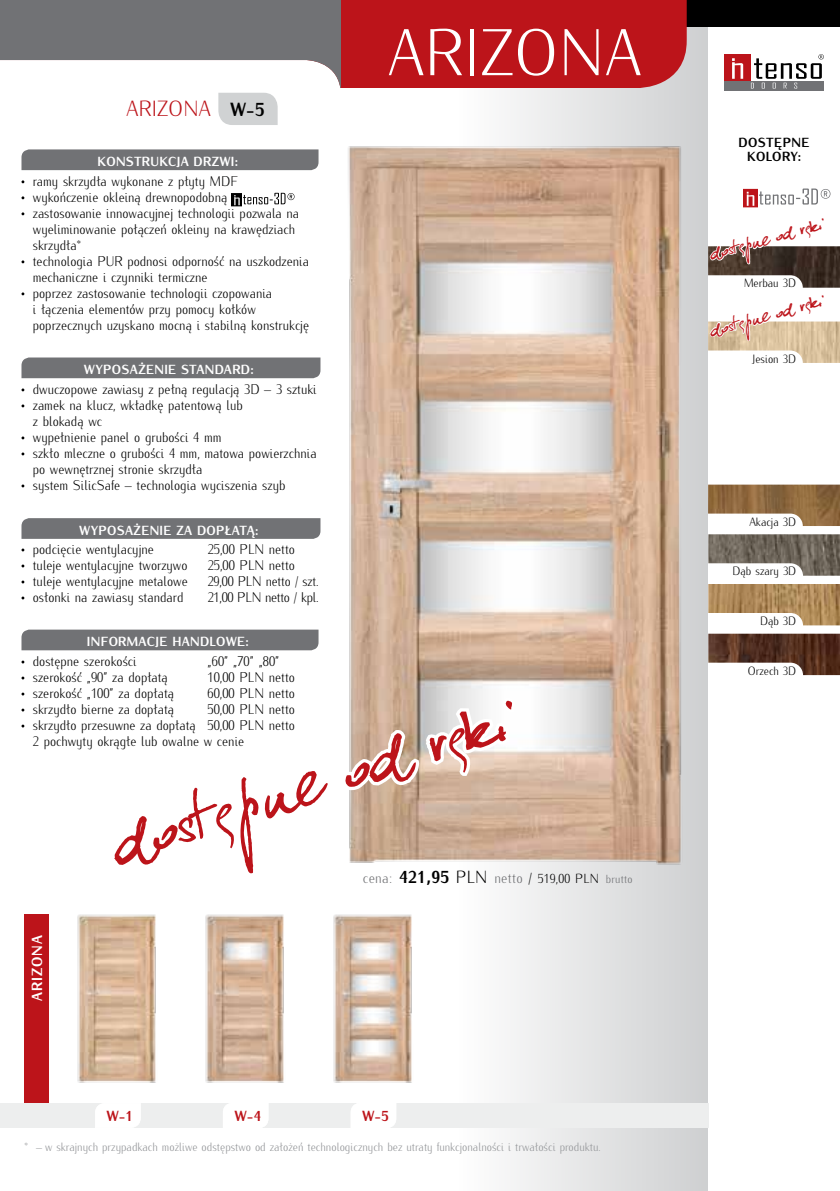
<style>
.page{position:relative;width:840px;height:1191px;background:#fff}
.page>*{position:absolute;margin:0;border:0;box-sizing:border-box;transform-origin:0 0}
.t1{font:99.8px "Kuba reczny";color:#bc141a}
.t2{font:300 65.8px "Iwona Cond";letter-spacing:.015em;color:#fff}
.t3{font:28px "Kuba reczny";color:#bc141a}
.t4{font:300 22px "Iwona Cond";letter-spacing:.015em;color:#bc141a}
.t5{font:300 14.6px "Iwona Cond";letter-spacing:.02em;color:#717275}
.t6{font:800 14.6px "Iwona Cond";color:#bc141a}
.t7{font:800 14.6px "Iwona Cond";letter-spacing:.065em;color:#fff}
.t8{font:300 14px/16px "Iwona Cond";color:#000}
.t9{font:300 14px "Iwona Cond";letter-spacing:-.02em;color:#000}
.t10{font:800 13.2px "Iwona Cond";letter-spacing:.025em;color:#fff}
.t11{font:800 13.2px/14.6px "Iwona Cond";letter-spacing:.035em;color:#000;text-align:center}
.t12{font:300 12px "Iwona Cond";color:#939598}
.t13{font:300 12px "Iwona Cond";color:#000}
.s1{font-weight:800;font-size:19px;color:#000}
.s2{font-weight:800;font-size:17.6px;color:#000}
.s3{font-size:17.6px;color:#000}
.s4{color:#000}
.s5{font-size:13.2px;color:#000}
.s6{font-size:11.6px}
</style>
<div class="page">
<div style="left:459px;top:0;width:248px;height:1191px;background:linear-gradient(to right,#fefefe,#cecfd1)"></div>
<svg style="left:724px;top:54px;width:99px;height:37px"></svg>
<div style="left:0;top:0;width:839px;height:26px;background:#000"></div>
<div style="left:24px;top:914px;width:25px;height:194px;background:#bc141a"></div>
<div style="left:0;top:1103px;width:707px;height:24px;background:#edeeee"></div>
<div style="left:340px;top:0;width:346px;height:88px;background:#bc141a"></div>
<svg style="left:0;top:0;width:340px;height:86px;fill:#717275"></svg>
<img style="left:707px;top:484px;width:132px;height:42px">
<img style="left:708px;top:584px;width:131px;height:41px">
<img style="left:708px;top:633px;width:131px;height:42px">
<img style="left:708px;top:534px;width:131px;height:42px">
<img style="left:312px;top:90px;width:388px;height:838px">
<img style="left:77px;top:914px;width:79px;height:169px">
<img style="left:205px;top:914px;width:79px;height:169px">
<img style="left:321px;top:902px;width:104px;height:181px">
<div style="left:218px;top:93px;width:59px;height:32px;background:#d0d2d3"></div>
<svg style="left:223px;top:1103px;width:45px;height:25px"></svg>
<svg style="left:351px;top:1103px;width:45px;height:25px"></svg>
<svg style="left:95px;top:1103px;width:46px;height:24px"></svg>
<div style="left:21px;top:149px;width:297px;height:21px;background:#717275"></div>
<svg style="left:232px;top:193px;width:62px;height:13px"></svg>
<div style="left:21px;top:357px;width:299px;height:21px;background:#717275"></div>
<svg style="left:21px;top:518px;width:299px;height:21px;background:#737477"></svg>
<svg style="left:707px;top:188px;width:132px;height:175px"></svg>
<svg style="left:21px;top:629px;width:313px;height:247px"></svg>
<svg style="left:341px;top:567px;width:176px;height:229px"></svg>
<h3 class="t4" style="left:126px;top:91px;width:140px">ARIZONA <span class="s1">W-5</span></h3>
<h2 class="t2" style="left:388px;top:1px;width:254px">ARIZONA</h2>
<p class="t10" style="left:98px;top:151px;width:142px">KONSTRUKCJA DRZWI:</p>
<p class="t8" style="left:33px;top:172px;width:278px">ramy skrzydła wykonane z płyty MDF<br>wykończenie okleiną drewnopodobną<br>zastosowanie innowacyjnej technologii pozwala na wyeliminowanie połączeń okleiny na krawędziach skrzydła*<br>technologia PUR podnosi odporność na uszkodzenia mechaniczne i czynniki termiczne<br>poprzez zastosowanie technologii czopowania<br>i łączenia elementów przy pomocy kołków poprzecznych uzyskano mocną i stabilną konstrukcję</p>
<p class="t10" style="left:84px;top:359px;width:171px">WYPOSAŻENIE STANDARD:</p>
<p class="t8" style="left:33px;top:380px;width:285px">dwuczopowe zawiasy z pełną regulacją 3D – 3 sztuki zamek na klucz, wkładkę patentową lub<br>z blokadą wc<br>wypełnienie panel o grubości 4 mm<br>szkło mleczne o grubości 4 mm, matowa powierzchnia po wewnętrznej stronie skrzydła<br>system SilicSafe – technologia wyciszenia szyb</p>
<p class="t10" style="left:79px;top:520px;width:181px">WYPOSAŻENIE ZA DOPŁATĄ:</p>
<p class="t8" style="left:33px;top:540px;width:122px">podcięcie wentylacyjne</p>
<p class="t8" style="left:207px;top:540px;width:89px">25,00 PLN netto</p>
<p class="t8" style="left:33px;top:556px;width:156px">tuleje wentylacyjne tworzywo</p>
<p class="t8" style="left:207px;top:556px;width:89px">25,00 PLN netto</p>
<p class="t8" style="left:33px;top:572px;width:156px">tuleje wentylacyjne metalowe</p>
<p class="t8" style="left:207px;top:572px;width:112px">29,00 PLN netto / szt.</p>
<p class="t8" style="left:33px;top:588px;width:152px">osłonki na zawiasy standard</p>
<p class="t9" style="left:207px;top:586px;width:112px">21,00 PLN netto / kpl.</p>
<p class="t10" style="left:87px;top:631px;width:163px">INFORMACJE HANDLOWE:</p>
<p class="t8" style="left:33px;top:652px;width:105px">dostępne szerokości</p>
<p class="t8" style="left:207px;top:652px;width:73px">„60” „70” „80”</p>
<p class="t8" style="left:33px;top:668px;width:136px">szerokość „90” za dopłatą</p>
<p class="t8" style="left:207px;top:668px;width:89px">10,00 PLN netto</p>
<p class="t8" style="left:33px;top:684px;width:143px">szerokość „100” za dopłatą</p>
<p class="t8" style="left:207px;top:684px;width:89px">60,00 PLN netto</p>
<p class="t8" style="left:33px;top:700px;width:143px">skrzydło bierne za dopłatą</p>
<h1 class="t1" style="left:98px;top:805px;width:415px;rotate:-18deg">dostę pne od ręki</h1>
<p class="t8" style="left:33px;top:700px;width:263px;text-align:justify;text-indent:175px">50,00 PLN netto skrzydło przesuwne za dopłatą 50,00 PLN netto 2 pochwyty okrągłe lub owalne w cenie</p>
<p class="t5" style="left:362px;top:867px;width:271px">cena: <span class="s2">421,95</span> <span class="s3">PLN</span> netto <span class="s4">/</span> <span class="s5">519,00 PLN</span> <span class="s6">brutto</span></p>
<p class="t7" style="left:26px;top:1000px;width:67px;rotate:-90deg">ARIZONA</p>
<p class="t6" style="left:106px;top:1105px;width:28px">W-1</p>
<p class="t6" style="left:234px;top:1105px;width:28px">W-4</p>
<p class="t6" style="left:362px;top:1105px;width:28px">W-5</p>
<p class="t6" style="left:254px;top:1105px;width:9px">2</p>
<p class="t6" style="left:381px;top:1105px;width:9px">3</p>
<p class="t12" style="left:24px;top:1137px;width:577px">* – w skrajnych przypadkach możliwe odstępstwo od założeń technologicznych bez utraty funkcjonalności i trwałości produktu.</p>
<p class="t11" style="left:738px;top:134px;width:73px">DOSTĘPNE<br>KOLORY:</p>
<h3 class="t3" style="left:706px;top:243px;width:117px;rotate:-16deg">dostę pne od ręki</h3>
<h3 class="t3" style="left:706px;top:319px;width:117px;rotate:-16deg">dostę pne od ręki</h3>
<p class="t13" style="left:743px;top:274px;width:53px">Merbau 3D</p>
<p class="t13" style="left:751px;top:349px;width:46px">Jesion 3D</p>
<p class="t13" style="left:749px;top:512px;width:48px">Akacja 3D</p>
<p class="t13" style="left:732px;top:562px;width:65px">Dąb szary 3D</p>
<p class="t13" style="left:759px;top:611px;width:38px">Dąb 3D</p>
<p class="t13" style="left:747px;top:661px;width:50px">Orzech 3D</p>
</div>
